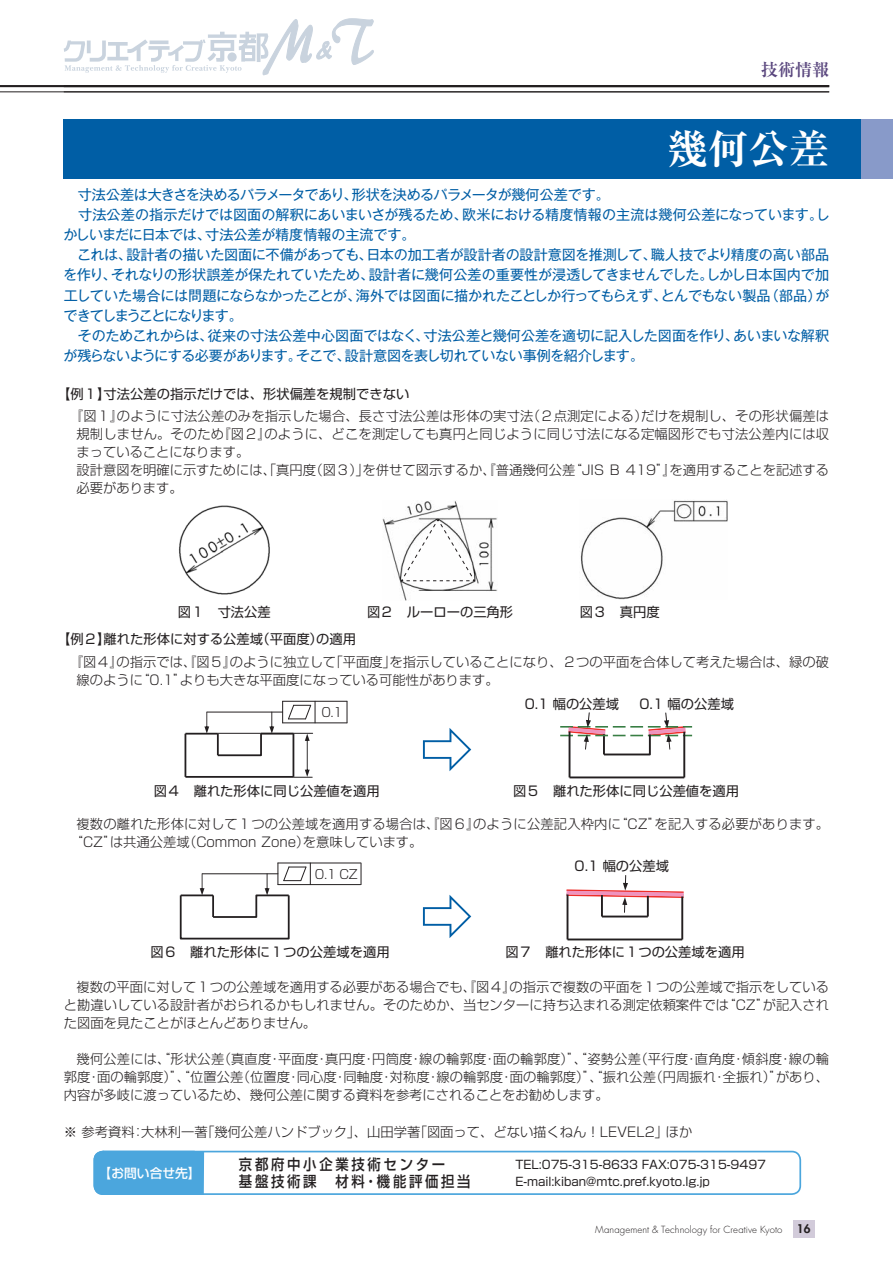
<style>
.page{position:relative;width:893px;height:1263px;background:#fff}
.page>*{position:absolute;margin:0;border:0;box-sizing:border-box;transform-origin:0 0}
.t1{font:53.1px "Shin Go Pro Light 90 pv RKSJ H";color:#005ea5}
.t2{font:40.35px "Ryumin Pro Ex Bold 90 pv RKSJ H";color:#fff}
.t3{font:16.95px "Ryumin Pro Bold 90 pv RKSJ H";color:#5a477e}
.t4{font:14.85px/17px "Shin Go Pro Medium 90 pv RKSJ H";letter-spacing:.2em;color:#231f20;scale:.9 1}
.t5{font:14.1px/20.2px "Gothic MB101 Pr 6 Regular 90 pv RKSJ H";letter-spacing:-.02em;color:#005ea5}
.t6{font:13.35px/18px "Shin Go Pro Light 90 pv RKSJ H";color:#231f20}
.t7{font:13.35px "Shin Go Pro Regular 90 pv RKSJ H";color:#231f20}
.t8{font:12.75px "Shin Go Pro Medium 90 pv RKSJ H";color:#fff}
.t9{font:12.6px "Shin Go Pr 6 Light 90 pv RKSJ H";color:#231f20}
.t10{font:11.7px/17px "Shin Go Pro Regular 90 pv RKSJ H";color:#231f20}
.t11{font:300 9.6px "Futura";letter-spacing:.01em;color:#231f20}
.s1{font-weight:800;font-size:11.7px}
</style>
<div class="page">
<div style="left:793px;top:1220px;width:21px;height:17px;background:#d2cbda"></div>
<hr style="left:0;top:92px;width:829px;height:1px;background:#231f20">
<hr style="left:0;top:85px;width:829px;height:2px;background:#231f20">
<svg style="left:64px;top:18px;width:310px;height:58px"></svg>
<img style="left:178px;top:505px;width:92px;height:90px">
<img style="left:383px;top:501px;width:114px;height:100px">
<img style="left:580px;top:500px;width:148px;height:99px">
<svg style="left:400px;top:518px;width:76px;height:63px"></svg>
<svg style="left:347px;top:701px;width:1px;height:22px"></svg>
<hr style="left:185px;top:776px;width:108px;height:2px;background:#231f20">
<hr style="left:283px;top:701px;width:64px;height:1px;background:#231f20">
<hr style="left:283px;top:722px;width:64px;height:1px;background:#231f20">
<hr style="left:185px;top:733px;width:33px;height:1px;background:#231f20">
<svg style="left:216px;top:732px;width:47px;height:25px"></svg>
<hr style="left:185px;top:734px;width:1px;height:43px;background:#231f20">
<hr style="left:293px;top:734px;width:1px;height:43px;background:#231f20">
<svg style="left:204px;top:712px;width:5px;height:21px"></svg>
<svg style="left:269px;top:713px;width:5px;height:20px"></svg>
<hr style="left:207px;top:712px;width:76px;height:1px;background:#231f20">
<svg style="left:282px;top:701px;width:34px;height:22px"></svg>
<hr style="left:218px;top:733px;width:95px;height:1px;background:#231f20">
<svg style="left:294px;top:734px;width:18px;height:44px"></svg>
<hr style="left:569px;top:776px;width:115px;height:2px;background:#231f20">
<hr style="left:569px;top:731px;width:1px;height:46px;background:#231f20">
<hr style="left:683px;top:731px;width:2px;height:46px;background:#231f20">
<svg style="left:560px;top:712px;width:132px;height:44px"></svg>
<hr style="left:278px;top:884px;width:83px;height:1px;background:#231f20">
<div style="left:180px;top:894px;width:110px;height:45px;border:2px solid #231f20"></div>
<svg style="left:200px;top:873px;width:4px;height:22px"></svg>
<hr style="left:202px;top:873px;width:76px;height:1px;background:#231f20">
<hr style="left:278px;top:862px;width:83px;height:1px;background:#231f20">
<svg style="left:211px;top:863px;width:100px;height:56px"></svg>
<svg style="left:361px;top:863px;width:1px;height:21px"></svg>
<hr style="left:602px;top:915px;width:46px;height:2px;background:#231f20">
<hr style="left:567px;top:938px;width:115px;height:2px;background:#231f20">
<hr style="left:567px;top:893px;width:1px;height:46px;background:#231f20">
<hr style="left:601px;top:893px;width:2px;height:23px;background:#231f20">
<hr style="left:647px;top:893px;width:2px;height:23px;background:#231f20">
<hr style="left:681px;top:893px;width:2px;height:46px;background:#231f20">
<svg style="left:566px;top:875px;width:118px;height:38px"></svg>
<div style="left:64px;top:119px;width:829px;height:60px;background:#005ea5"></div>
<div style="left:861px;top:119px;width:32px;height:60px;background:#889ac9"></div>
<div style="left:94px;top:1151px;width:707px;height:44px;border:2px solid #4ba6dd;border-radius:9px"></div>
<div style="left:93px;top:1150px;width:112px;height:45px;background:#4ba6dd"></div>
<hr style="left:103px;top:1151px;width:92px;height:1px;background:#4ba6dd">
<p class="t3" style="left:761px;top:63px;width:70px">技術情報</p>
<h2 class="t2" style="left:668px;top:134px;width:163px">幾何公差</h2>
<p class="t5" style="left:63px;top:186px;width:768px">　寸法公差は大きさを決めるパラメータであり、形状を決めるパラメータが幾何公差です。<br>　寸法公差の指示だけでは図面の解釈にあいまいさが残るため、欧米における精度情報の主流は幾何公差になっています。しかしいまだに日本では、寸法公差が精度情報の主流です。<br>　これは、設計者の描いた図面に不備があっても、日本の加工者が設計者の設計意図を推測して、職人技でより精度の高い部品を作り、それなりの形状誤差が保たれていたため、設計者に幾何公差の重要性が浸透してきませんでした。しかし日本国内で加工していた場合には問題にならなかったことが、海外では図面に描かれたことしか行ってもらえず、とんでもない製品（部品）ができてしまうことになります。<br>　そのためこれからは、従来の寸法公差中心図面ではなく、寸法公差と幾何公差を適切に記入した図面を作り、あいまいな解釈が残らないようにする必要があります。そこで、設計意図を表し切れていない事例を紹介します。</p>
<p class="t7" style="left:57px;top:389px;width:354px">【例１】寸法公差の指示だけでは、形状偏差を規制できない</p>
<p class="t6" style="left:77px;top:409px;width:754px;text-indent:-7px">『図１』のように寸法公差のみを指示した場合、長さ寸法公差は形体の実寸法（２点測定による）だけを規制し、その形状偏差は規制しません。そのため『図２』のように、どこを測定しても真円と同じように同じ寸法になる定幅図形でも寸法公差内には収まっていることになります。<br>設計意図を明確に示すためには、「真円度（図３）」を併せて図示するか、『普通幾何公差“JIS B 419”』を適用することを記述する必要があります。</p>
<p class="t7" style="left:178px;top:607px;width:95px">図１　寸法公差</p>
<p class="t7" style="left:367px;top:607px;width:148px">図２　ルーローの三角形</p>
<p class="t7" style="left:580px;top:607px;width:81px">図３　真円度</p>
<p class="t7" style="left:57px;top:634px;width:300px">【例２】離れた形体に対する公差域（平面度）の適用</p>
<p class="t6" style="left:77px;top:654px;width:754px;text-indent:-7px">『図４』の指示では、『図５』のように独立して「平面度」を指示していることになり、２つの平面を合体して考えた場合は、緑の破線のように“0.1”よりも大きな平面度になっている可能性があります。</p>
<p class="t9" style="left:321px;top:708px;width:23px">0.1</p>
<h1 class="t1" style="left:420px;top:730px;width:55px">⇨</h1>
<p class="t7" style="left:525px;top:699px;width:96px">0.1 幅の公差域</p>
<p class="t7" style="left:639px;top:699px;width:96px">0.1 幅の公差域</p>
<p class="t7" style="left:154px;top:785px;width:227px">図４　離れた形体に同じ公差値を適用</p>
<p class="t7" style="left:513px;top:785px;width:227px">図５　離れた形体に同じ公差値を適用</p>
<p class="t6" style="left:70px;top:817px;width:761px;text-indent:7px">複数の離れた形体に対して１つの公差域を適用する場合は、『図６』のように公差記入枠内に“CZ”を記入する必要があります。“CZ”は共通公差域（Common Zone）を意味しています。</p>
<p class="t9" style="left:315px;top:869px;width:45px">0.1 CZ</p>
<h1 class="t1" style="left:420px;top:897px;width:55px">⇨</h1>
<p class="t7" style="left:575px;top:861px;width:96px">0.1 幅の公差域</p>
<p class="t7" style="left:150px;top:947px;width:241px">図６　離れた形体に１つの公差域を適用</p>
<p class="t7" style="left:505px;top:947px;width:241px">図７　離れた形体に１つの公差域を適用</p>
<p class="t6" style="left:64px;top:980px;width:767px;text-align:justify;text-indent:13px">複数の平面に対して１つの公差域を適用する必要がある場合でも、『図４』の指示で複数の平面を１つの公差域で指示をしていると勘違いしている設計者がおられるかもしれません。そのためか、当センターに持ち込まれる測定依頼案件では“CZ”が記入された図面を見たことがほとんどありません。</p>
<p class="t6" style="left:64px;top:1052px;width:767px;text-align:justify;text-indent:13px">幾何公差には、“形状公差（真直度・平面度・真円度・円筒度・線の輪郭度・面の輪郭度）”、“姿勢公差（平行度・直角度・傾斜度・線の輪郭度・面の輪郭度）”、“位置公差（位置度・同心度・同軸度・対称度・線の輪郭度・面の輪郭度）”、“振れ公差（円周振れ・全振れ）”があり、内容が多岐に渡っているため、幾何公差に関する資料を参考にされることをお勧めします。</p>
<p class="t6" style="left:64px;top:1124px;width:630px">※ 参考資料：大林利一著「幾何公差ハンドブック」、山田学著「図面って、どない描くねん！LEVEL2」ほか</p>
<p class="t8" style="left:99px;top:1168px;width:104px">【お問い合せ先】</p>
<p class="t4" style="left:239px;top:1158px;width:259px">京都府中小企業技術センター<br>基盤技術課　材料・機能評価担当</p>
<p class="t10" style="left:515px;top:1157px;width:252px">TEL:075-315-8633 FAX:075-315-9497<br>E-mail:kiban@mtc.pref.kyoto.lg.jp</p>
<p class="t11" style="left:595px;top:1225px;width:217px">Management &amp; Technology for Creative Kyoto <span class="s1">16</span></p>
</div>
